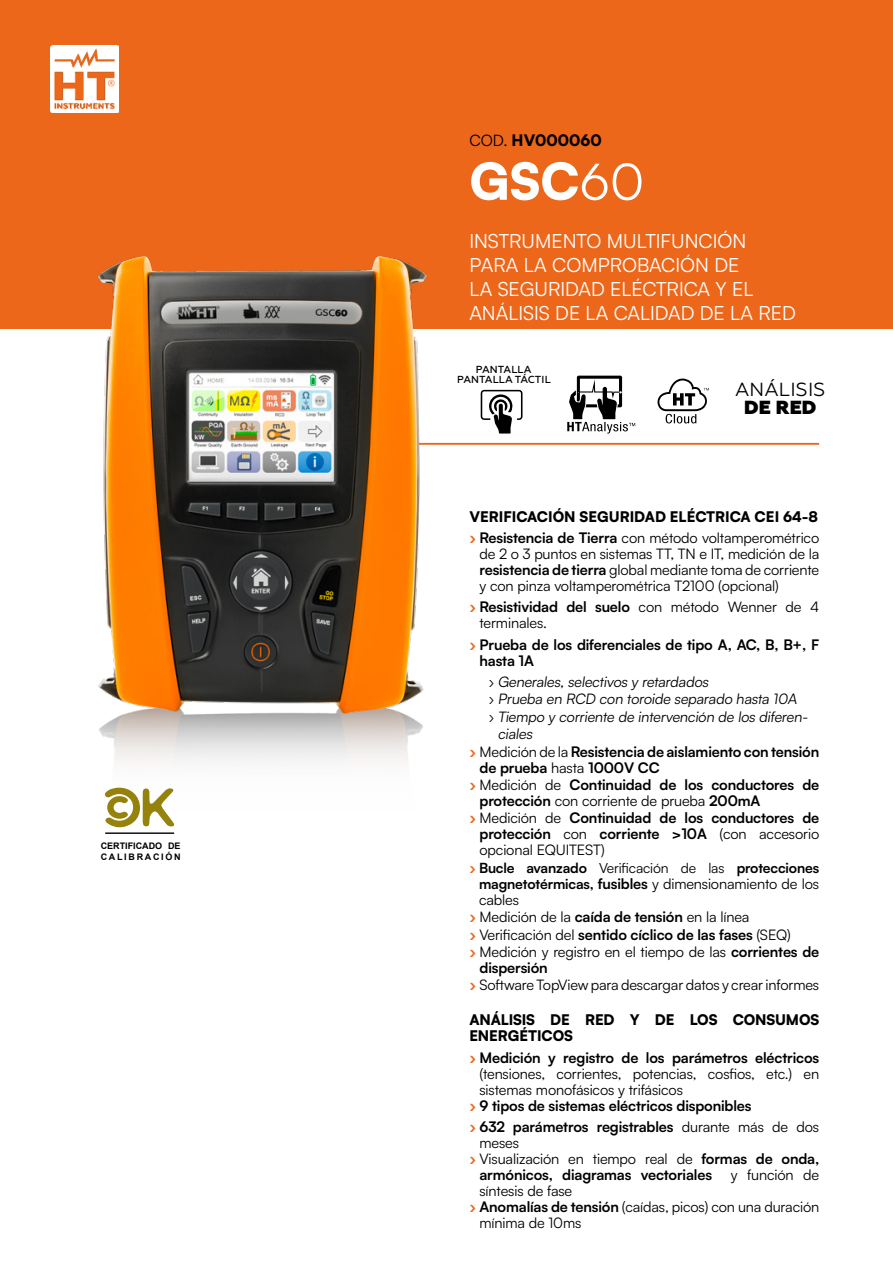
<style>
.page{position:relative;width:893px;height:1263px;background:#fff}
.page>*{position:absolute;margin:0;border:0;box-sizing:border-box;transform-origin:0 0}
.t1{font:900 50.4px "Satoshi";color:#fff}
.t2{font:19.5px/24px "Satoshi";color:#fff}
.t3{font:18.9px/18px "Geometria";letter-spacing:.01em;color:#000;text-align:center}
.t4{font:900 15.75px "Satoshi";color:#000}
.t5{font:14.55px/15.9px "Satoshi";letter-spacing:-.01em;color:#000}
.t6{font:700 14.55px/15.9px "Satoshi";letter-spacing:-.01em;color:#000}
.t7{font:900 14.55px/16.8px "Satoshi";letter-spacing:-.01em;color:#000}
.t8{font:700 13.95px "Satoshi";letter-spacing:-.01em;color:#000}
.t9{font:500 10.2px "Geometria";letter-spacing:.01em;color:#000}
.t10{font:700 9px/10.8px "Arial";color:#000}
.s1{font-weight:400}
.s2{font-weight:800}
.s3{font-weight:700;color:#ec671a}
.s4{font-weight:700}
.s5{color:#ec671a}
.s6{font-weight:700;font-size:13.95px}
</style>
<div class="page">
<div style="left:0;top:0;width:893px;height:328px;background:#ec671a"></div>
<svg style="left:105px;top:811px;width:69px;height:16px"></svg>
<hr style="left:105px;top:832px;width:69px;height:2px;background:#000">
<svg style="left:567px;top:376px;width:68px;height:57px"></svg>
<svg style="left:657px;top:379px;width:52px;height:44px"></svg>
<hr style="left:289px;top:443px;width:530px;height:2px;background:#ec671a">
<img style="left:48px;top:255px;width:424px;height:556px">
<svg style="left:481px;top:390px;width:41px;height:43px"></svg>
<img style="left:51px;top:45px;width:68px;height:68px">
<p class="t10" style="left:101px;top:840px;width:81px">CERTIFICADO DE<br>CALIBRACIÓN</p>
<p class="t4" style="left:469px;top:128px;width:134px"><span class="s1">COD.</span> HV000060</p>
<p class="t1" style="left:469px;top:143px;width:176px">GSC<span class="s1">60</span></p>
<p class="t2" style="left:469px;top:228px;width:328px">INSTRUMENTO MULTIFUNCIÓN<br>PARA LA COMPROBACIÓN DE<br>LA SEGURIDAD ELÉCTRICA Y EL<br>ANÁLISIS DE LA CALIDAD DE LA RED</p>
<p class="t9" style="left:476px;top:364px;width:57px">PANTALLA</p>
<p class="t9" style="left:457px;top:373px;width:95px">PANTALLA TÁCTIL</p>
<p class="t3" style="left:735px;top:381px;width:92px">ANÁLISIS<br><span class="s2">DE RED</span></p>
<p class="t7" style="left:469px;top:507px;width:350px">VERIFICACIÓN SEGURIDAD ELÉCTRICA CEI 64-8</p>
<p class="t5" style="left:479px;top:529px;width:341px;text-align:justify;text-indent:-10px"><span class="s3">›</span> <span class="s4">Resistencia de Tierra</span> con método voltamperométrico de 2 o 3 puntos en sistemas TT, TN e IT, medición de la <span class="s4">resistencia de tierra</span> global mediante toma de corriente y con pinza voltamperométrica T2100 (opcional)</p>
<p class="t5" style="left:479px;top:598px;width:341px;text-indent:-10px"><span class="s3">›</span> <span class="s4">Resistividad del suelo</span> con método Wenner de 4 terminales.</p>
<p class="t6" style="left:479px;top:635px;width:341px;text-indent:-10px"><span class="s5">›</span> Prueba de los diferenciales de tipo A, AC, B, B+, F hasta 1A</p>
<p class="t5" style="left:489px;top:673px;width:224px">› Generales, selectivos y retardados</p>
<p class="t5" style="left:489px;top:690px;width:312px">› Prueba en RCD con toroide separado hasta 10A</p>
<p class="t5" style="left:498px;top:707px;width:314px;line-height:17.4px;text-indent:-9px">› Tiempo y corriente de intervención de los diferen&shy;ciales</p>
<p class="t6" style="left:479px;top:742px;width:341px;text-indent:-10px"><span class="s5">›</span> <span class="s1">Medición de la</span> Resistencia de aislamiento con tensión de prueba <span class="s1">hasta</span> 1000V CC</p>
<p class="t6" style="left:479px;top:776px;width:341px;text-indent:-10px"><span class="s5">›</span> <span class="s1">Medición de</span> Continuidad de los conductores de protección <span class="s1">con corriente de prueba</span> 200mA</p>
<p class="t6" style="left:479px;top:809px;width:341px;text-align:justify;text-indent:-10px"><span class="s5">›</span> <span class="s1">Medición de</span> Continuidad de los conductores de protección <span class="s1">con</span> corriente &gt;10A <span class="s1">(con accesorio opcional EQUITEST)</span></p>
<p class="t8" style="left:469px;top:857px;width:351px"><span class="s5">›</span> Bucle avanzado <span class="s1">Verificación de las</span> protecciones</p>
<p class="t5" style="left:479px;top:875px;width:342px"><span class="s6">magnetotérmicas,</span> <span class="s4">fusibles</span> y dimensionamiento de los cables</p>
<p class="t5" style="left:469px;top:908px;width:282px"><span class="s3">›</span> Medición de la <span class="s4">caída de tensión</span> en la línea</p>
<p class="t6" style="left:469px;top:925px;width:323px"><span class="s5">›</span> <span class="s1">Verificación del</span> sentido cíclico de las fases <span class="s1">(SEQ)</span></p>
<p class="t5" style="left:479px;top:943px;width:341px;text-indent:-10px"><span class="s3">›</span> Medición y registro en el tiempo de las <span class="s4">corrientes de dispersión</span></p>
<p class="t5" style="left:469px;top:976px;width:351px"><span class="s3">›</span> Software TopView para descargar datos y crear informes</p>
<p class="t7" style="left:469px;top:1010px;width:351px">ANÁLISIS DE RED Y DE LOS CONSUMOS<br>ENERGÉTICOS</p>
<p class="t5" style="left:479px;top:1049px;width:341px;text-align:justify;text-indent:-10px"><span class="s3">›</span> <span class="s4">Medición y registro de los parámetros eléctricos </span>(tensiones, corrientes, potencias, cosfios, etc.) en sistemas monofásicos y trifásicos</p>
<p class="t6" style="left:469px;top:1096px;width:284px"><span class="s5">›</span> 9 tipos de sistemas eléctricos disponibles</p>
<p class="t6" style="left:479px;top:1118px;width:341px;text-indent:-10px"><span class="s5">›</span> 632 parámetros registrables <span class="s1">durante más de dos meses</span></p>
<p class="t6" style="left:479px;top:1150px;width:341px;text-indent:-10px"><span class="s5">›</span> <span class="s1">Visualización en tiempo real de</span> formas de onda, armónicos, diagramas vectoriales</p>
<p class="t5" style="left:731px;top:1166px;width:90px">y función de</p>
<p class="t5" style="left:479px;top:1182px;width:94px">síntesis de fase</p>
<p class="t5" style="left:479px;top:1198px;width:341px;text-indent:-10px"><span class="s3">›</span> <span class="s4">Anomalías de tensión</span> (caídas, picos) con una duración mínima de 10ms</p>
</div>
